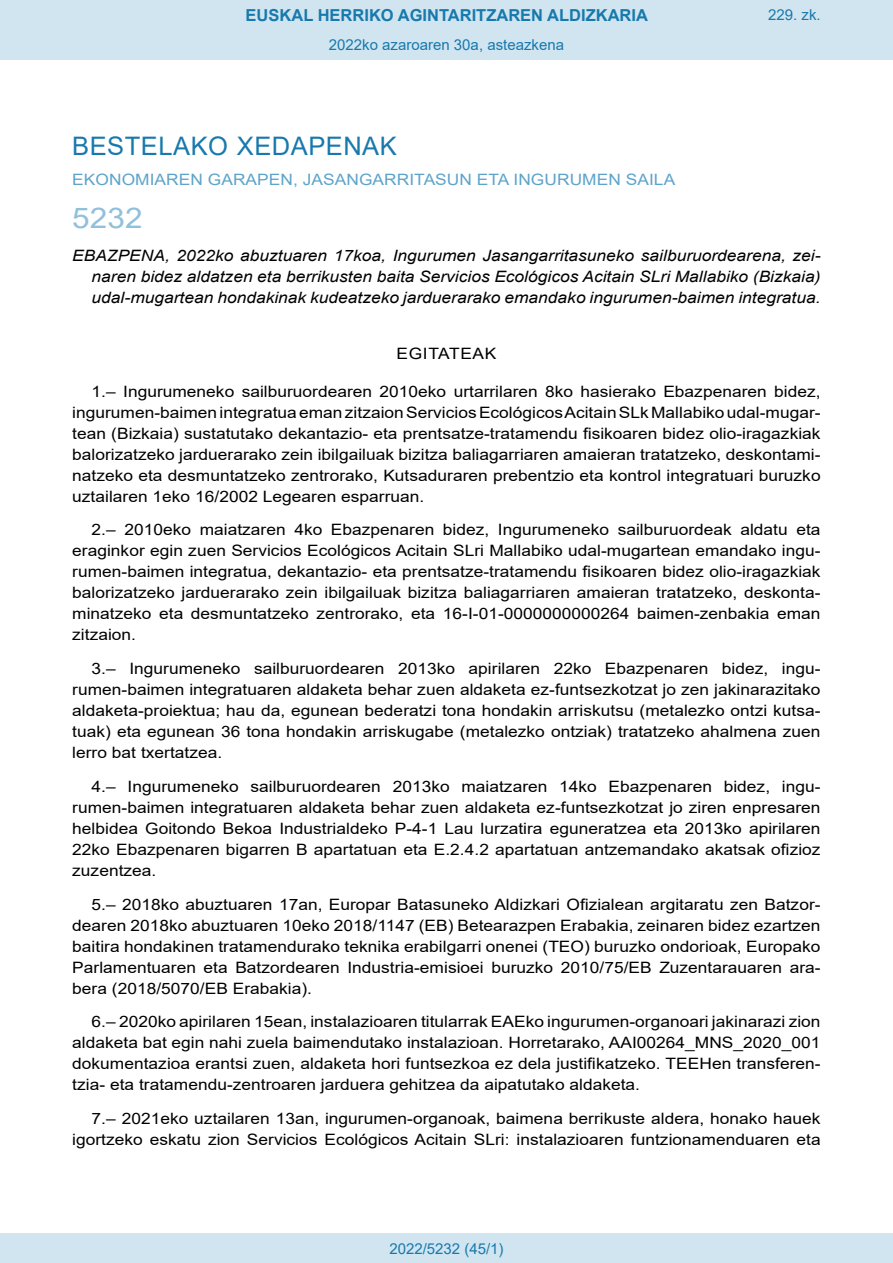
<style>
.page{position:relative;width:893px;height:1263px;background:#fff}
.page>*{position:absolute;margin:0;border:0;box-sizing:border-box;transform-origin:0 0}
.BOPVOrden{font:28.5px "Arial";color:#90c0db;scale:1.11 1}
.BOPVSeccion{font:25.5px "Arial";letter-spacing:.02em;color:#1879ad}
.t1{font:700 16.5px "Arial";color:#1879ad}
.BOPVDetalle{font:15.6px/21px "Arial";color:#000;text-align:justify;scale:1.11 1}
.BOPVTitulo{font:italic 15.6px/21px "Arial";color:#000;text-align:justify;scale:1.11 1}
.BOPVOrganismo{font:15.6px "Arial";letter-spacing:.005em;color:#5ea4ca;scale:1.11 1}
.BOPVClave{font:15.6px "Arial";letter-spacing:.035em;color:#000;scale:1.11 1}
.Paginacion_Centro{font:15px "Arial";color:#1879ad}
</style>
<div class="page">
<div style="left:0;top:0;width:893px;height:60px;background:#d0e5f0"></div>
<div style="left:0;top:1233px;width:893px;height:30px;background:#d0e5f0"></div>
<p class="t1" style="left:246px;top:3px;width:404px">EUSKAL HERRIKO AGINTARITZAREN ALDIZKARIA</p>
<p class="Paginacion_Centro" style="left:329px;top:35px;width:237px">2022ko azaroaren 30a, asteazkena</p>
<p class="Paginacion_Centro" style="left:768px;top:5px;width:54px">229. zk.</p>
<p class="BOPVSeccion" style="left:72px;top:128px;width:326px">BESTELAKO XEDAPENAK</p>
<p class="BOPVOrganismo" style="left:72px;top:169px;width:545px">EKONOMIAREN GARAPEN, JASANGARRITASUN ETA INGURUMEN SAILA</p>
<p class="BOPVOrden" style="left:72px;top:198px;width:65px">5232</p>
<p class="BOPVTitulo" style="left:92px;top:246px;width:658px;text-indent:-19px">EBAZPENA, 2022ko abuztuaren 17koa, Ingurumen Jasangarritasuneko sailburuordearena, zei&shy;naren bidez aldatzen eta berrikusten baita Servicios Ecológicos Acitain SLri Mallabiko (Bizkaia) udal-mugartean hondakinak kudeatzeko jarduerarako emandako ingurumen-baimen integratua.</p>
<p class="BOPVClave" style="left:397px;top:342px;width:91px">EGITATEAK</p>
<p class="BOPVDetalle" style="left:72px;top:380px;width:676px;text-indent:19px">1.– Ingurumeneko sailburuordearen 2010eko urtarrilaren 8ko hasierako Ebazpenaren bidez, ingurumen-baimen integratua eman zitzaion Servicios Ecológicos Acitain SLk Mallabiko udal-mugar&shy;tean (Bizkaia) sustatutako dekantazio- eta prentsatze-tratamendu fisikoaren bidez olio-iragazkiak balorizatzeko jarduerarako zein ibilgailuak bizitza baliagarriaren amaieran tratatzeko, deskontami&shy;natzeko eta desmuntatzeko zentrorako, Kutsaduraren prebentzio eta kontrol integratuari buruzko uztailaren 1eko 16/2002 Legearen esparruan.</p>
<p class="BOPVDetalle" style="left:72px;top:519px;width:676px;text-indent:19px">2.– 2010eko maiatzaren 4ko Ebazpenaren bidez, Ingurumeneko sailburuordeak aldatu eta eraginkor egin zuen Servicios Ecológicos Acitain SLri Mallabiko udal-mugartean emandako ingu&shy;rumen-baimen integratua, dekantazio- eta prentsatze-tratamendu fisikoaren bidez olio-iragazkiak balorizatzeko jarduerarako zein ibilgailuak bizitza baliagarriaren amaieran tratatzeko, deskonta&shy;minatzeko eta desmuntatzeko zentrorako, eta 16-I-01-0000000000264 baimen-zenbakia eman zitzaion.</p>
<p class="BOPVDetalle" style="left:72px;top:658px;width:676px;text-indent:19px">3.– Ingurumeneko sailburuordearen 2013ko apirilaren 22ko Ebazpenaren bidez, ingu&shy;rumen-baimen integratuaren aldaketa behar zuen aldaketa ez-funtsezkotzat jo zen jakinarazitako aldaketa-proiektua; hau da, egunean bederatzi tona hondakin arriskutsu (metalezko ontzi kutsa&shy;tuak) eta egunean 36 tona hondakin arriskugabe (metalezko ontziak) tratatzeko ahalmena zuen lerro bat txertatzea.</p>
<p class="BOPVDetalle" style="left:72px;top:776px;width:676px;text-indent:19px">4.– Ingurumeneko sailburuordearen 2013ko maiatzaren 14ko Ebazpenaren bidez, ingu&shy;rumen-baimen integratuaren aldaketa behar zuen aldaketa ez-funtsezkotzat jo ziren enpresaren helbidea Goitondo Bekoa Industrialdeko P-4-1 Lau lurzatira eguneratzea eta 2013ko apirilaren 22ko Ebazpenaren bigarren B apartatuan eta E.2.4.2 apartatuan antzemandako akatsak ofizioz zuzentzea.</p>
<p class="BOPVDetalle" style="left:72px;top:893px;width:676px;text-indent:19px">5.– 2018ko abuztuaren 17an, Europar Batasuneko Aldizkari Ofizialean argitaratu zen Batzor&shy;dearen 2018ko abuztuaren 10eko 2018/1147 (EB) Betearazpen Erabakia, zeinaren bidez ezartzen baitira hondakinen tratamendurako teknika erabilgarri onenei (TEO) buruzko ondorioak, Europako Parlamentuaren eta Batzordearen Industria-emisioei buruzko 2010/75/EB Zuzentarauaren ara&shy;bera (2018/5070/EB Erabakia).</p>
<p class="BOPVDetalle" style="left:72px;top:1011px;width:676px;text-indent:19px">6.– 2020ko apirilaren 15ean, instalazioaren titularrak EAEko ingurumen-organoari jakinarazi zion aldaketa bat egin nahi zuela baimendutako instalazioan. Horretarako, AAI00264_MNS_2020_001 dokumentazioa erantsi zuen, aldaketa hori funtsezkoa ez dela justifikatzeko. TEEHen transferen&shy;tzia- eta tratamendu-zentroaren jarduera gehitzea da aipatutako aldaketa.</p>
<p class="BOPVDetalle" style="left:72px;top:1108px;width:676px;text-align:right">7.– 2021eko uztailaren 13an, ingurumen-organoak, baimena berrikuste aldera, honako hauek igortzeko eskatu zion Servicios Ecológicos Acitain SLri: instalazioaren funtzionamenduaren eta</p>
<p class="Paginacion_Centro" style="left:389px;top:1238px;width:116px">2022/5232 (45/1)</p>
</div>
